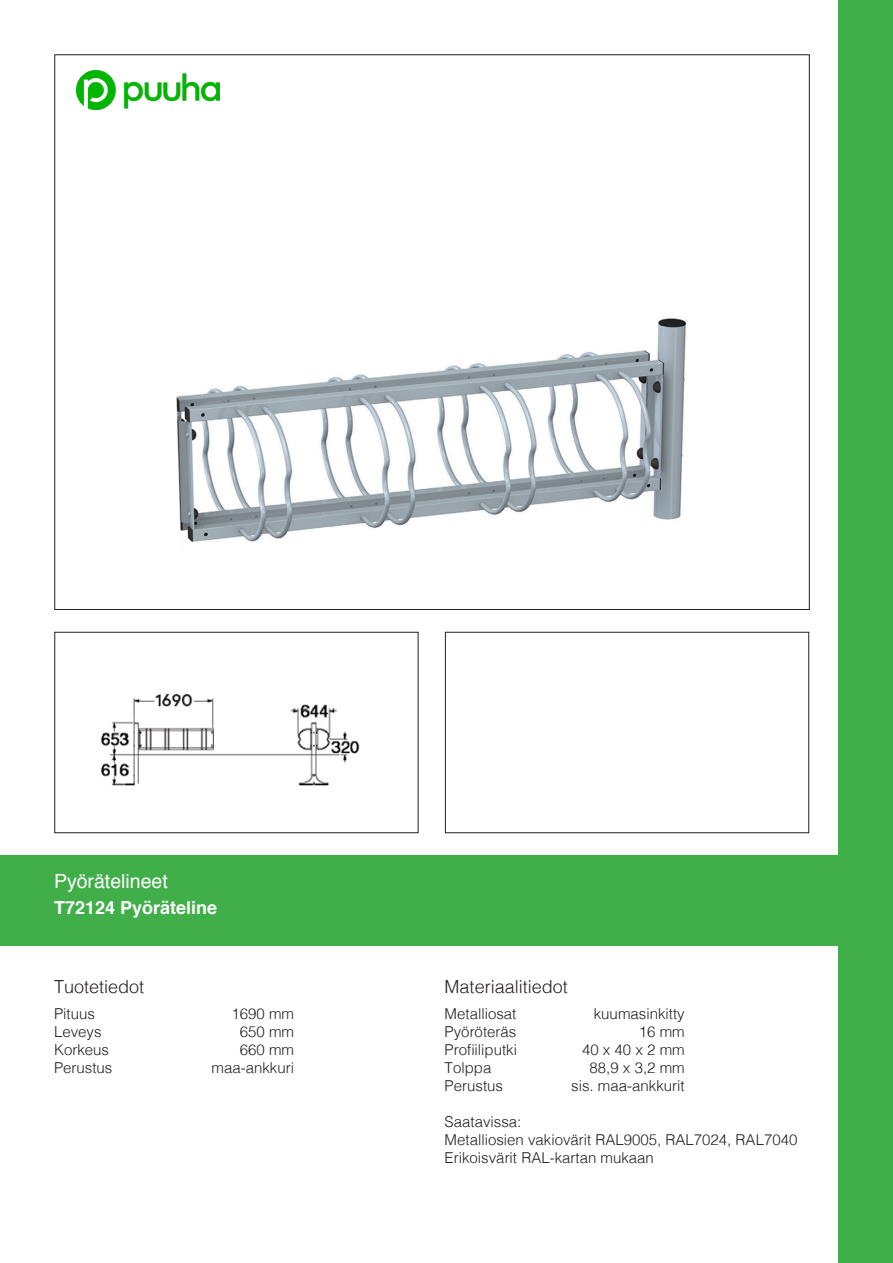
<style>
.page{position:relative;width:893px;height:1263px;background:#fff}
.page>*{position:absolute;margin:0;border:0;box-sizing:border-box;transform-origin:0 0}
.kategoria{font:19.5px "Helvetica";color:#fff}
.Tuotetiedot_materiaa{font:300 18px "Helvetica";color:#231f20}
.kategoria_copy{font:700 18px "Helvetica";color:#fff}
.leveä_taulukko_copy{font:300 15px "Helvetica";color:#231f20}
.leveä_taulukko_copy-2{font:300 15px "Helvetica";letter-spacing:.28em;color:#231f20}
</style>
<div class="page">
<div style="left:55px;top:632px;width:363px;height:201px;border:1px solid #231f20"></div>
<div style="left:445px;top:632px;width:364px;height:201px;border:1px solid #231f20"></div>
<div style="left:839px;top:0;width:54px;height:1263px;background:#40ae49"></div>
<div style="left:0;top:855px;width:893px;height:91px;background:#40ae49"></div>
<img style="left:100px;top:694px;width:260px;height:92px">
<img style="left:176px;top:318px;width:511px;height:224px">
<img style="left:77px;top:70px;width:142px;height:40px">
<p class="kategoria" style="left:54px;top:866px;width:115px">Pyörätelineet</p>
<p class="kategoria_copy" style="left:54px;top:893px;width:165px">T72124 Pyöräteline</p>
<p class="Tuotetiedot_materiaa" style="left:54px;top:971px;width:92px">Tuotetiedot</p>
<p class="leveä_taulukko_copy" style="left:54px;top:1001px;width:42px">Pituus</p>
<p class="leveä_taulukko_copy" style="left:231px;top:1001px;width:64px">1690 mm</p>
<p class="leveä_taulukko_copy" style="left:54px;top:1019px;width:49px">Leveys</p>
<p class="leveä_taulukko_copy" style="left:240px;top:1019px;width:56px">650 mm</p>
<p class="leveä_taulukko_copy" style="left:54px;top:1037px;width:57px">Korkeus</p>
<p class="leveä_taulukko_copy" style="left:240px;top:1037px;width:56px">660 mm</p>
<p class="leveä_taulukko_copy" style="left:54px;top:1055px;width:60px">Perustus</p>
<p class="leveä_taulukko_copy" style="left:211px;top:1055px;width:84px">maa-ankkuri</p>
<p class="Tuotetiedot_materiaa" style="left:445px;top:971px;width:125px">Materiaalitiedot</p>
<p class="leveä_taulukko_copy" style="left:445px;top:1001px;width:73px">Metalliosat</p>
<p class="leveä_taulukko_copy" style="left:594px;top:1001px;width:92px">kuumasinkitty</p>
<p class="leveä_taulukko_copy" style="left:445px;top:1019px;width:73px">Pyöröteräs</p>
<p class="leveä_taulukko_copy" style="left:639px;top:1019px;width:47px">16 mm</p>
<p class="leveä_taulukko_copy" style="left:445px;top:1037px;width:74px">Profiiliputki</p>
<p class="leveä_taulukko_copy-2" style="left:582px;top:1037px;width:104px">40x40x2mm</p>
<p class="leveä_taulukko_copy" style="left:445px;top:1055px;width:48px">Tolppa</p>
<p class="leveä_taulukko_copy" style="left:590px;top:1055px;width:97px">88,9 x 3,2 mm</p>
<p class="leveä_taulukko_copy" style="left:445px;top:1073px;width:60px">Perustus</p>
<p class="leveä_taulukko_copy" style="left:571px;top:1073px;width:115px">sis. maa-ankkurit</p>
<p class="leveä_taulukko_copy" style="left:445px;top:1109px;width:78px">Saatavissa:</p>
<p class="leveä_taulukko_copy" style="left:445px;top:1127px;width:354px">Metalliosien vakiovärit RAL9005, RAL7024, RAL7040</p>
<p class="leveä_taulukko_copy" style="left:445px;top:1145px;width:211px">Erikoisvärit RAL-kartan mukaan</p>
</div>
